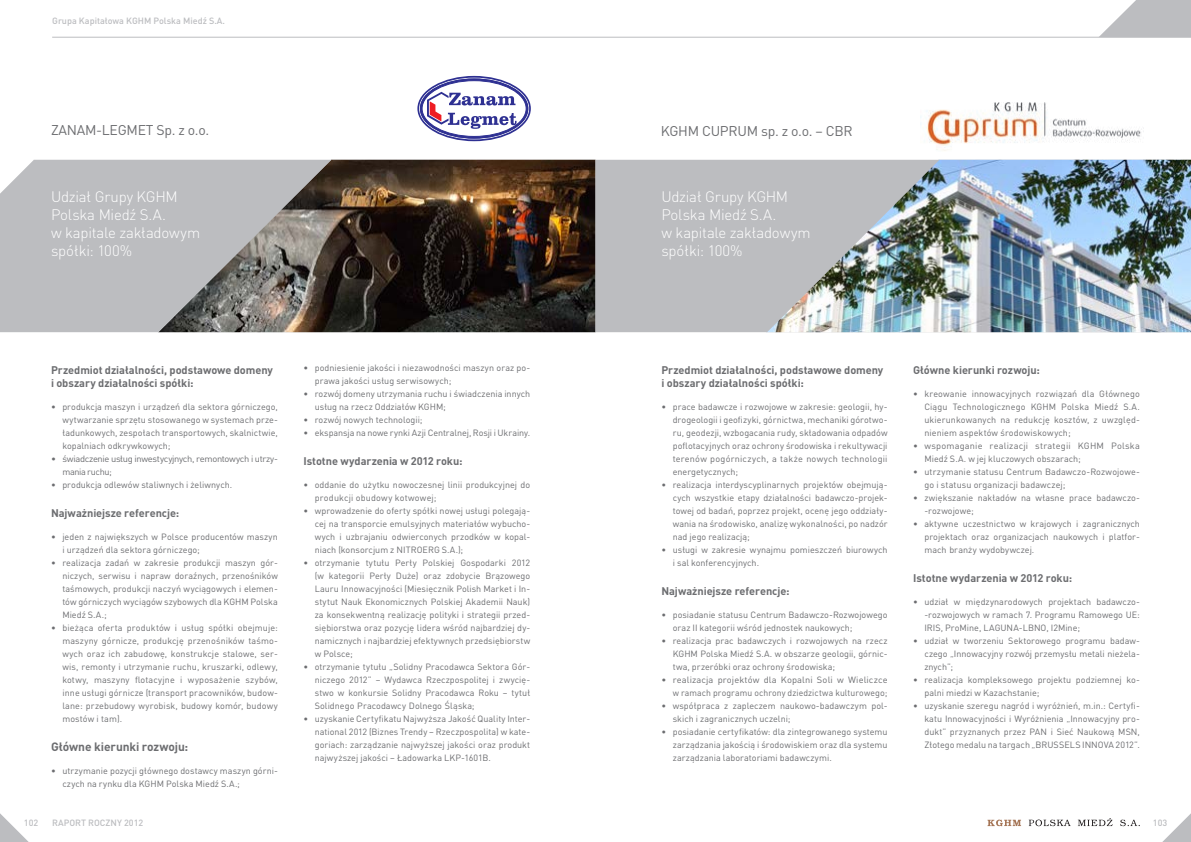
<style>
.page{position:relative;width:1191px;height:842px;background:#fff}
.page>*{position:absolute;margin:0;border:0;box-sizing:border-box;transform-origin:0 0}
.t1{font:300 15px/18px "DIN Pro";letter-spacing:-.015em;color:#fff}
.t2{font:14px "DIN Pro";letter-spacing:-.02em;color:#6c6d70}
.t3{font:700 12px "DIN Pro";letter-spacing:-.01em;color:#6c6d70}
.t4{font:700 11px/13px "DIN Pro";letter-spacing:-.005em;color:#6c6d70}
.t5{font:9px/13px "DIN Pro";letter-spacing:.005em;color:#6c6d70;text-align:justify}
.t6{font:9px/13px "DIN Pro";letter-spacing:-.04em;color:#6c6d70;scale:1.04 1}
.t7{font:500 9px "DIN Pro";color:#bcbdc0}
</style>
<div class="page">
<svg style="left:1028px;top:819px;width:42px;height:7px"></svg>
<svg style="left:1077px;top:818px;width:35px;height:8px"></svg>
<svg style="left:1120px;top:819px;width:19px;height:7px"></svg>
<svg style="left:987px;top:819px;width:34px;height:7px"></svg>
<svg style="left:1162px;top:813px;width:29px;height:29px"></svg>
<svg style="left:0;top:813px;width:29px;height:29px"></svg>
<svg style="left:1098px;top:0;width:93px;height:37px"></svg>
<hr style="left:52px;top:37px;width:1139px;height:1px;background:#bcbdc0">
<img style="left:939px;top:160px;width:252px;height:172px">
<img style="left:331px;top:160px;width:264px;height:172px">
<img style="left:920px;top:102px;width:224px;height:49px">
<svg style="left:417px;top:76px;width:114px;height:65px"></svg>
<svg style="left:0;top:160px;width:331px;height:172px;background:#a8a7a7"></svg>
<svg style="left:0;top:160px;width:34px;height:34px"></svg>
<img style="left:595px;top:160px;width:344px;height:172px">
<p class="t7" style="left:52px;top:14px;width:174px">Grupa Kapitałowa KGHM Polska Miedź S.A.</p>
<h2 class="t2" style="left:51px;top:121px;width:160px">ZANAM-LEGMET Sp. z o.o.</h2>
<h2 class="t2" style="left:660px;top:121px;width:193px">KGHM CUPRUM sp. z o.o. – CBR</h2>
<h1 class="t1" style="left:51px;top:187px;width:151px">Udział Grupy KGHM<br>Polska Miedź S.A.<br>w kapitale zakładowym spółki: 100%</h1>
<h1 class="t1" style="left:661px;top:187px;width:151px">Udział Grupy KGHM<br>Polska Miedź S.A.<br>w kapitale zakładowym spółki: 100%</h1>
<p class="t4" style="left:51px;top:363px;width:223px">Przedmiot działalności, podstawowe domeny i obszary działalności spółki:</p>
<p class="t5" style="left:62px;top:400px;width:217px;text-indent:-11px">• produkcja maszyn i urządzeń dla sektora górniczego, wytwarzanie sprzętu stosowanego w systemach prze&shy;ładunkowych, zespołach transportowych, skalnictwie, kopalniach odkrywkowych;</p>
<p class="t6" style="left:62px;top:452px;width:209px;text-indent:-11px">• świadczenie usług inwestycyjnych, remontowych i utrzy&shy;mania ruchu;</p>
<p class="t5" style="left:51px;top:478px;width:183px">• produkcja odlewów staliwnych i żeliwnych.</p>
<p class="t4" style="left:51px;top:506px;width:130px">Najważniejsze referencje:</p>
<p class="t5" style="left:62px;top:530px;width:217px;text-indent:-11px">• jeden z największych w Polsce producentów maszyn i urządzeń dla sektora górniczego;</p>
<p class="t5" style="left:62px;top:556px;width:217px;text-indent:-11px">• realizacja zadań w zakresie produkcji maszyn gór&shy;niczych, serwisu i napraw doraźnych, przenośników taśmowych, produkcji naczyń wyciągowych i elemen&shy;tów górniczych wyciągów szybowych dla KGHM Polska Miedź S.A.;</p>
<p class="t5" style="left:62px;top:621px;width:217px;text-indent:-11px">• bieżąca oferta produktów i usług spółki obejmuje: maszyny górnicze, produkcję przenośników taśmo&shy;wych oraz ich zabudowę, konstrukcje stalowe, ser&shy;wis, remonty i utrzymanie ruchu, kruszarki, odlewy, kotwy, maszyny flotacyjne i wyposażenie szybów, inne usługi górnicze (transport pracowników, budow&shy;lane: przebudowy wyrobisk, budowy komór, budowy mostów i tam).</p>
<h3 class="t3" style="left:51px;top:738px;width:139px">Główne kierunki rozwoju:</h3>
<p class="t5" style="left:62px;top:763px;width:217px;text-indent:-11px">• utrzymanie pozycji głównego dostawcy maszyn górni&shy;czych na rynku dla KGHM Polska Miedź S.A.;</p>
<p class="t5" style="left:315px;top:361px;width:217px;text-indent:-11px">• podniesienie jakości i niezawodności maszyn oraz po&shy;prawa jakości usług serwisowych;</p>
<p class="t5" style="left:315px;top:387px;width:217px;text-indent:-11px">• rozwój domeny utrzymania ruchu i świadczenia innych usług na rzecz Oddziałów KGHM;</p>
<p class="t5" style="left:303px;top:413px;width:121px">• rozwój nowych technologii;</p>
<p class="t5" style="left:303px;top:426px;width:228px">• ekspansja na nowe rynki Azji Centralnej, Rosji i Ukrainy.</p>
<p class="t4" style="left:303px;top:454px;width:161px">Istotne wydarzenia w 2012 roku:</p>
<p class="t5" style="left:315px;top:478px;width:217px;text-indent:-11px">• oddanie do użytku nowoczesnej linii produkcyjnej do produkcji obudowy kotwowej;</p>
<p class="t5" style="left:315px;top:504px;width:217px;text-indent:-11px">• wprowadzenie do oferty spółki nowej usługi polegają&shy;cej na transporcie emulsyjnych materiałów wybucho&shy;wych i uzbrajaniu odwierconych przodków w kopal&shy;niach (konsorcjum z NITROERG S.A.);</p>
<p class="t5" style="left:315px;top:556px;width:217px;text-indent:-11px">• otrzymanie tytułu Perły Polskiej Gospodarki 2012 (w kategorii Perły Duże) oraz zdobycie Brązowego Lauru Innowacyjności (Miesięcznik Polish Market i In&shy;stytut Nauk Ekonomicznych Polskiej Akademii Nauk) za konsekwentną realizację polityki i strategii przed&shy;siębiorstwa oraz pozycję lidera wśród najbardziej dy&shy;namicznych i najbardziej efektywnych przedsiębiorstw w Polsce;</p>
<p class="t5" style="left:315px;top:660px;width:217px;text-indent:-11px">• otrzymanie tytułu „Solidny Pracodawca Sektora Gór&shy;niczego 2012” – Wydawca Rzeczpospolitej i zwycię&shy;stwo w konkursie Solidny Pracodawca Roku – tytuł Solidnego Pracodawcy Dolnego Śląska;</p>
<p class="t5" style="left:315px;top:712px;width:217px;text-indent:-11px">• uzyskanie Certyfikatu Najwyższa Jakość Quality Inter&shy;national 2012 (Biznes Trendy – Rzeczpospolita) w kate&shy;goriach: zarządzanie najwyższej jakości oraz produkt najwyższej jakości – Ładowarka LKP-1601B.</p>
<p class="t4" style="left:661px;top:363px;width:223px">Przedmiot działalności, podstawowe domeny i obszary działalności spółki:</p>
<p class="t5" style="left:673px;top:400px;width:216px;text-indent:-11px">• prace badawcze i rozwojowe w zakresie: geologii, hy&shy;drogeologii i geofizyki, górnictwa, mechaniki górotwo&shy;ru, geodezji, wzbogacania rudy, składowania odpadów poflotacyjnych oraz ochrony środowiska i rekultywacji terenów pogórniczych, a także nowych technologii energetycznych;</p>
<p class="t5" style="left:673px;top:478px;width:216px;text-indent:-11px">• realizacja interdyscyplinarnych projektów obejmują&shy;cych wszystkie etapy działalności badawczo-projek&shy;towej od badań, poprzez projekt, ocenę jego oddziały&shy;wania na środowisko, analizę wykonalności, po nadzór nad jego realizacją;</p>
<p class="t5" style="left:673px;top:543px;width:216px;text-indent:-11px">• usługi w zakresie wynajmu pomieszczeń biurowych i sal konferencyjnych.</p>
<p class="t4" style="left:661px;top:584px;width:130px">Najważniejsze referencje:</p>
<p class="t5" style="left:673px;top:608px;width:216px;text-indent:-11px">• posiadanie statusu Centrum Badawczo-Rozwojowego oraz II kategorii wśród jednostek naukowych;</p>
<p class="t5" style="left:673px;top:634px;width:216px;text-indent:-11px">• realizacja prac badawczych i rozwojowych na rzecz KGHM Polska Miedź S.A. w obszarze geologii, górnic&shy;twa, przeróbki oraz ochrony środowiska;</p>
<p class="t5" style="left:661px;top:673px;width:228px;text-align:right">• realizacja projektów dla Kopalni Soli w Wieliczce w ramach programu ochrony dziedzictwa kulturowego;</p>
<p class="t5" style="left:673px;top:699px;width:216px;text-indent:-11px">• współpraca z zapleczem naukowo-badawczym pol&shy;skich i zagranicznych uczelni;</p>
<p class="t5" style="left:673px;top:725px;width:216px;text-indent:-11px">• posiadanie certyfikatów: dla zintegrowanego systemu zarządzania jakością i środowiskiem oraz dla systemu zarządzania laboratoriami badawczymi.</p>
<p class="t4" style="left:913px;top:363px;width:128px">Główne kierunki rozwoju:</p>
<p class="t5" style="left:924px;top:387px;width:217px;text-indent:-11px">• kreowanie innowacyjnych rozwiązań dla Głównego Ciągu Technologicznego KGHM Polska Miedź S.A. ukierunkowanych na redukcję kosztów, z uwzględ&shy;nieniem aspektów środowiskowych;</p>
<p class="t5" style="left:924px;top:439px;width:217px;text-indent:-11px">• wspomaganie realizacji strategii KGHM Polska<br>Miedź S.A. w jej kluczowych obszarach;</p>
<p class="t5" style="left:924px;top:465px;width:217px;text-indent:-11px">• utrzymanie statusu Centrum Badawczo-Rozwojowe&shy;go i statusu organizacji badawczej;</p>
<p class="t5" style="left:924px;top:491px;width:217px;text-indent:-11px">• zwiększanie nakładów na własne prace badawczo--rozwojowe;</p>
<p class="t5" style="left:924px;top:517px;width:217px;text-indent:-11px">• aktywne uczestnictwo w krajowych i zagranicznych projektach oraz organizacjach naukowych i platfor&shy;mach branży wydobywczej.</p>
<p class="t4" style="left:913px;top:571px;width:161px">Istotne wydarzenia w 2012 roku:</p>
<p class="t5" style="left:924px;top:595px;width:217px;text-indent:-11px">• udział w międzynarodowych projektach badawczo--rozwojowych w ramach 7. Programu Ramowego UE:<br>IRIS, ProMine, LAGUNA-LBNO, I2Mine;</p>
<p class="t5" style="left:924px;top:634px;width:217px;text-indent:-11px">• udział w tworzeniu Sektorowego programu badaw&shy;czego „Innowacyjny rozwój przemysłu metali nieżela&shy;znych”;</p>
<p class="t5" style="left:924px;top:673px;width:217px;text-indent:-11px">• realizacja kompleksowego projektu podziemnej ko&shy;palni miedzi w Kazachstanie;</p>
<p class="t5" style="left:924px;top:699px;width:217px;text-indent:-11px">• uzyskanie szeregu nagród i wyróżnień, m.in.: Certyfi&shy;katu Innowacyjności i Wyróżnienia „Innowacyjny pro&shy;dukt” przyznanych przez PAN i Sieć Naukową MSN, Złotego medalu na targach „BRUSSELS INNOVA 2012”.</p>
<p class="t7" style="left:24px;top:817px;width:16px">102</p>
<p class="t7" style="left:52px;top:817px;width:93px">RAPORT ROCZNY 2012</p>
<p class="t7" style="left:1152px;top:817px;width:16px">103</p>
</div>
